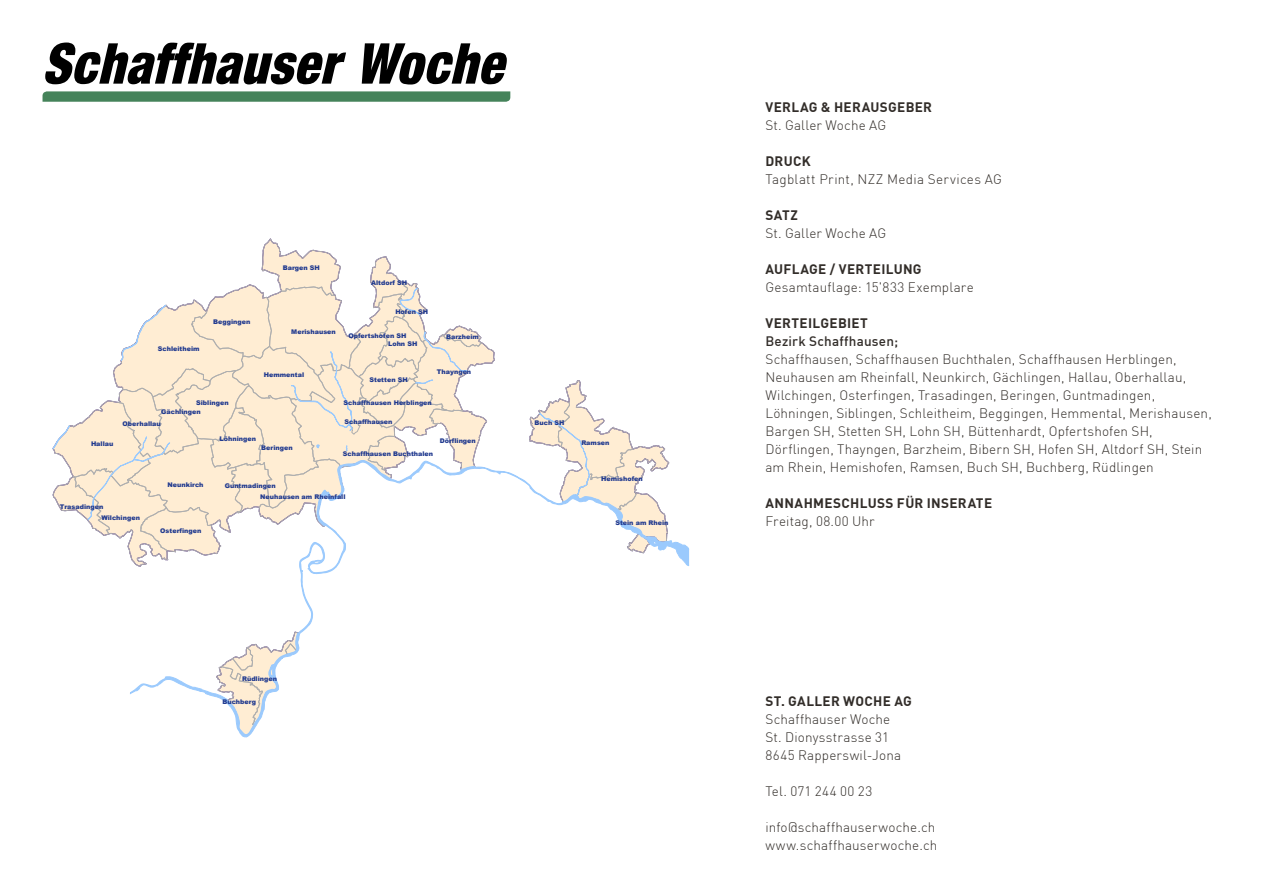
<style>
.page{position:relative;width:1263px;height:893px;background:#fff}
.page>*{position:absolute;margin:0;border:0;box-sizing:border-box;transform-origin:0 0}
.t1{font:300 13.5px/18px "DIN Pro";letter-spacing:.01em;color:#322d29}
.t2{font:700 13.5px "DIN Pro";letter-spacing:.025em;color:#322d29}
.t3{font:500 13.5px "DIN Pro";letter-spacing:.015em;color:#322d29}
.t4{font:900 6.45px "Arial";letter-spacing:.005em;color:#213a8f}
</style>
<div class="page">
<svg style="left:52px;top:238px;width:637px;height:500px"></svg>
<svg style="left:43px;top:91px;width:467px;height:11px;background:#508a64"></svg>
<svg style="left:45px;top:43px;width:301px;height:41px"></svg>
<svg style="left:362px;top:43px;width:145px;height:42px"></svg>
<p class="t4" style="left:91px;top:439px;width:24px">Hallau</p>
<p class="t4" style="left:158px;top:344px;width:43px">Schleitheim</p>
<p class="t4" style="left:213px;top:317px;width:39px">Beggingen</p>
<p class="t4" style="left:283px;top:263px;width:39px">Bargen SH</p>
<p class="t4" style="left:291px;top:327px;width:46px">Merishausen</p>
<p class="t4" style="left:264px;top:370px;width:42px">Hemmental</p>
<p class="t4" style="left:371px;top:278px;width:38px">Altdorf SH</p>
<p class="t4" style="left:395px;top:307px;width:34px">Hofen SH</p>
<p class="t4" style="left:348px;top:331px;width:59px">Opfertshofen SH</p>
<p class="t4" style="left:388px;top:339px;width:31px">Lohn SH</p>
<p class="t4" style="left:446px;top:332px;width:34px">Barzheim</p>
<p class="t4" style="left:369px;top:375px;width:40px">Stetten SH</p>
<p class="t4" style="left:437px;top:367px;width:36px">Thayngen</p>
<p class="t4" style="left:196px;top:398px;width:34px">Siblingen</p>
<p class="t4" style="left:219px;top:434px;width:38px">Löhningen</p>
<p class="t4" style="left:161px;top:407px;width:41px">Gächlingen</p>
<p class="t4" style="left:123px;top:419px;width:40px">Oberhallau</p>
<p class="t4" style="left:261px;top:443px;width:33px">Beringen</p>
<p class="t4" style="left:343px;top:398px;width:90px">Schaffhausen Herblingen</p>
<p class="t4" style="left:344px;top:417px;width:50px">Schaffhausen</p>
<p class="t4" style="left:440px;top:436px;width:38px">Dörflingen</p>
<p class="t4" style="left:343px;top:449px;width:92px">Schaffhausen Buchthalen</p>
<p class="t4" style="left:60px;top:501px;width:45px">Trasadingen</p>
<p class="t4" style="left:167px;top:480px;width:38px">Neunkirch</p>
<p class="t4" style="left:225px;top:481px;width:53px">Guntmadingen</p>
<p class="t4" style="left:260px;top:492px;width:87px">Neuhausen am Rheinfall</p>
<p class="t4" style="left:101px;top:513px;width:40px">Wilchingen</p>
<p class="t4" style="left:160px;top:526px;width:43px">Osterfingen</p>
<p class="t4" style="left:535px;top:418px;width:31px">Buch SH</p>
<p class="t4" style="left:581px;top:438px;width:30px">Ramsen</p>
<p class="t4" style="left:601px;top:474px;width:43px">Hemishofen</p>
<p class="t4" style="left:615px;top:518px;width:55px">Stein am Rhein</p>
<p class="t4" style="left:242px;top:674px;width:36px">Rüdlingen</p>
<p class="t4" style="left:222px;top:697px;width:35px">Buchberg</p>
<p class="t2" style="left:765px;top:98px;width:168px">VERLAG &amp; HERAUSGEBER</p>
<p class="t1" style="left:765px;top:116px;width:122px">St. Galler Woche AG</p>
<p class="t2" style="left:765px;top:152px;width:47px">DRUCK</p>
<p class="t1" style="left:765px;top:170px;width:238px">Tagblatt Print, NZZ Media Services AG</p>
<p class="t2" style="left:765px;top:206px;width:34px">SATZ</p>
<p class="t1" style="left:765px;top:224px;width:122px">St. Galler Woche AG</p>
<p class="t2" style="left:765px;top:260px;width:158px">AUFLAGE / VERTEILUNG</p>
<p class="t1" style="left:765px;top:278px;width:210px">Gesamtauflage: 15'833 Exemplare</p>
<p class="t2" style="left:765px;top:314px;width:104px">VERTEILGEBIET</p>
<p class="t3" style="left:765px;top:332px;width:134px">Bezirk Schaffhausen;</p>
<p class="t1" style="left:765px;top:350px;width:448px">Schaffhausen, Schaffhausen Buchthalen, Schaffhausen Herblingen, Neuhausen am Rheinfall, Neunkirch, Gächlingen, Hallau, Oberhallau, Wilchingen, Osterfingen, Trasadingen, Beringen, Guntmadingen, Löhningen, Siblingen, Schleitheim, Beggingen, Hemmental, Merishausen, Bargen SH, Stetten SH, Lohn SH, Büttenhardt, Opfertshofen SH, Dörflingen, Thayngen, Barzheim, Bibern SH, Hofen SH, Altdorf SH, Stein am Rhein, Hemishofen, Ramsen, Buch SH, Buchberg, Rüdlingen</p>
<p class="t2" style="left:765px;top:494px;width:228px">ANNAHMESCHLUSS FÜR INSERATE</p>
<p class="t1" style="left:765px;top:512px;width:111px">Freitag, 08.00 Uhr</p>
<p class="t2" style="left:765px;top:693px;width:148px">ST. GALLER WOCHE AG</p>
<p class="t1" style="left:765px;top:710px;width:137px">Schaffhauser Woche<br>St. Dionysstrasse 31<br>8645 Rapperswil-Jona</p>
<p class="t1" style="left:765px;top:782px;width:108px">Tel. 071 244 00 23</p>
<p class="t1" style="left:765px;top:818px;width:173px">info@schaffhauserwoche.ch www.schaffhauserwoche.ch</p>
</div>
